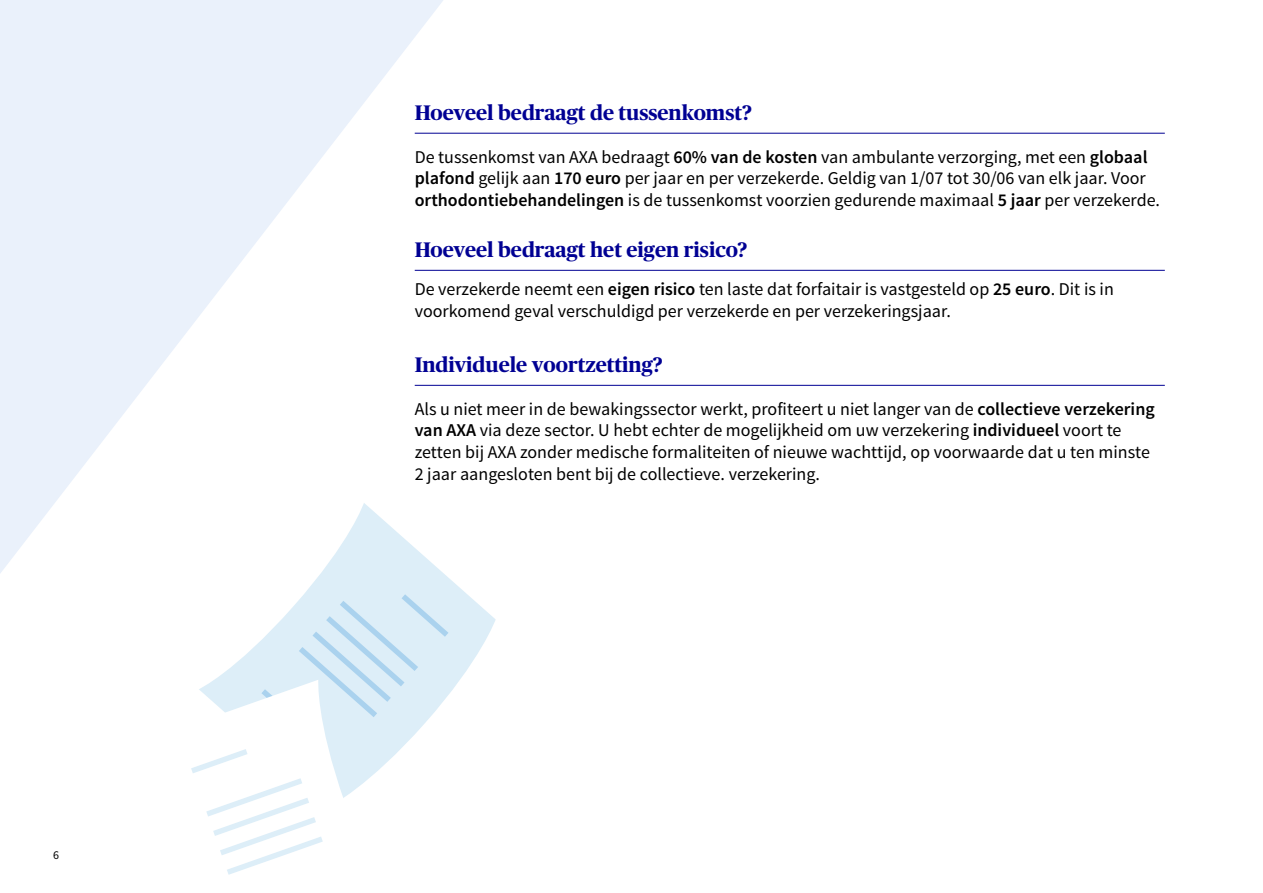
<style>
.page{position:relative;width:1263px;height:893px;background:#fff}
.page>*{position:absolute;margin:0;border:0;box-sizing:border-box;transform-origin:0 0}
.t1{font:700 21px "Publico Headline";color:#000093}
.t2{font:18px/21.6px "Source Sans Pro";color:#000}
.t3{font:12px "Source Sans Pro";color:#000}
.s1{font-weight:600}
</style>
<div class="page">
<svg style="left:0;top:0;width:444px;height:573px;fill:#eaf1fb"></svg>
<hr style="left:415px;top:133px;width:750px;height:1px;background:#000093">
<hr style="left:415px;top:270px;width:750px;height:1px;background:#000093">
<hr style="left:415px;top:385px;width:750px;height:1px;background:#000093">
<svg style="left:199px;top:503px;width:297px;height:255px"></svg>
<svg style="left:299px;top:594px;width:149px;height:123px;background:#d6eaf6"></svg>
<svg style="left:199px;top:680px;width:192px;height:118px;fill:#ddeef8"></svg>
<svg style="left:191px;top:749px;width:132px;height:126px"></svg>
<p class="t3" style="left:53px;top:848px;width:7px">6</p>
<p class="t1" style="left:415px;top:98px;width:339px">Hoeveel bedraagt de tussenkomst?</p>
<p class="t2" style="left:415px;top:146px;width:747px">De tussenkomst van AXA bedraagt <span class="s1">60% van de kosten</span> van ambulante verzorging, met een <span class="s1">globaal plafond</span> gelijk aan <span class="s1">170 euro</span> per jaar en per verzekerde. Geldig van 1/07 tot 30/06 van elk jaar. Voor <span class="s1">orthodontiebehandelingen</span> is de tussenkomst voorzien gedurende maximaal <span class="s1">5 jaar</span> per verzekerde.</p>
<p class="t1" style="left:415px;top:235px;width:334px">Hoeveel bedraagt het eigen risico?</p>
<p class="t2" style="left:415px;top:279px;width:701px">De verzekerde neemt een <span class="s1">eigen risico</span> ten laste dat forfaitair is vastgesteld op <span class="s1">25 euro</span>. Dit is in voorkomend geval verschuldigd per verzekerde en per verzekeringsjaar.</p>
<p class="t1" style="left:415px;top:350px;width:249px">Individuele voortzetting?</p>
<p class="t2" style="left:415px;top:398px;width:741px">Als u niet meer in de bewakingssector werkt, profiteert u niet langer van de <span class="s1">collectieve verzekering van AXA</span> via deze sector. U hebt echter de mogelijkheid om uw verzekering <span class="s1">individueel</span> voort te zetten bij AXA zonder medische formaliteiten of nieuwe wachttijd, op voorwaarde dat u ten minste 2 jaar aangesloten bent bij de collectieve. verzekering.</p>
</div>
